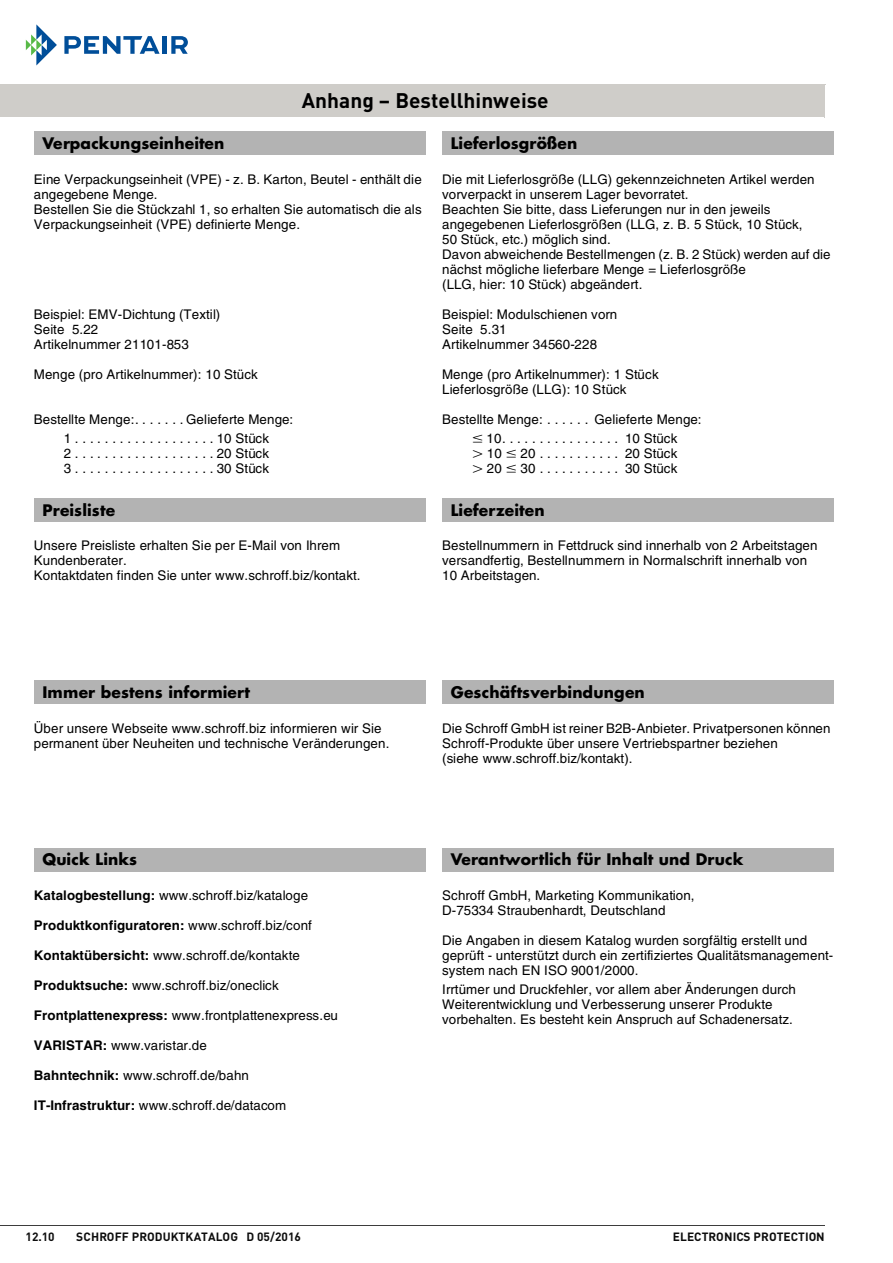
<style>
.page{position:relative;width:893px;height:1263px;background:#fff}
.page>*{position:absolute;margin:0;border:0;box-sizing:border-box;transform-origin:0 0}
.t1{font:700 20.85px "DIN Pro";color:#000}
.t2{font:700 15.45px "Futura";letter-spacing:.01em;color:#000}
.t3{font:13.35px/15px "Helvetica";letter-spacing:.01em;color:#000}
.t4{font:700 13.35px "Helvetica";letter-spacing:.01em;color:#000}
.t5{font:700 11.85px "DIN Pro";color:#0d0d0d}
.s1{font-weight:700}
.s2{font-weight:400}
</style>
<div class="page">
<div style="left:0;top:85px;width:825px;height:32px;background:#cfcdc9"></div>
<hr style="left:0;top:84px;width:825px;height:1px;background:#cfcdc9">
<hr style="left:0;top:1225px;width:825px;height:1px;background:#3d3d3d">
<svg style="left:26px;top:24px;width:31px;height:41px"></svg>
<svg style="left:64px;top:36px;width:96px;height:18px"></svg>
<div style="left:162px;top:36px;width:5px;height:18px;background:#004e99"></div>
<svg style="left:171px;top:36px;width:17px;height:18px"></svg>
<div style="left:34px;top:132px;width:391px;height:23px;background:#b3b3b3"></div>
<div style="left:34px;top:498px;width:391px;height:24px;background:#b3b3b3"></div>
<div style="left:34px;top:681px;width:391px;height:23px;background:#b3b3b3"></div>
<div style="left:34px;top:848px;width:391px;height:23px;background:#b3b3b3"></div>
<div style="left:442px;top:132px;width:391px;height:23px;background:#b3b3b3"></div>
<div style="left:442px;top:498px;width:391px;height:24px;background:#b3b3b3"></div>
<div style="left:442px;top:681px;width:391px;height:23px;background:#b3b3b3"></div>
<div style="left:442px;top:848px;width:391px;height:23px;background:#b3b3b3"></div>
<p class="t2" style="left:42px;top:136px;width:183px">Verpackungseinheiten</p>
<h1 class="t1" style="left:302px;top:86px;width:248px">Anhang – Bestellhinweise</h1>
<p class="t2" style="left:451px;top:136px;width:128px">Lieferlosgrößen</p>
<p class="t3" style="left:34px;top:173px;width:389px">Eine Verpackungseinheit (VPE) - z. B. Karton, Beutel - enthält die angegebene Menge.<br>Bestellen Sie die Stückzahl 1, so erhalten Sie automatisch die als Verpackungseinheit (VPE) definierte Menge.</p>
<p class="t3" style="left:34px;top:308px;width:188px">Beispiel: EMV-Dichtung (Textil)<br>Seite 5.22<br>Artikelnummer 21101-853</p>
<p class="t3" style="left:34px;top:368px;width:226px">Menge (pro Artikelnummer): 10 Stück</p>
<p class="t3" style="left:34px;top:410px;width:261px;line-height:19.5px;text-align:center">Bestellte Menge:. . . . . . . Gelieferte Menge:<br>1 . . . . . . . . . . . . . . . . . . . 10 Stück</p>
<p class="t3" style="left:64px;top:447px;width:207px">2 . . . . . . . . . . . . . . . . . . . 20 Stück<br>3 . . . . . . . . . . . . . . . . . . . 30 Stück</p>
<p class="t2" style="left:42px;top:503px;width:74px">Preisliste</p>
<p class="t3" style="left:34px;top:539px;width:328px">Unsere Preisliste erhalten Sie per E-Mail von Ihrem<br>Kundenberater.<br>Kontaktdaten finden Sie unter www.schroff.biz/kontakt.</p>
<p class="t3" style="left:442px;top:173px;width:390px">Die mit Lieferlosgröße (LLG) gekennzeichneten Artikel werden vorverpackt in unserem Lager bevorratet.<br>Beachten Sie bitte, dass Lieferungen nur in den jeweils angegebenen Lieferlosgrößen (LLG, z. B. 5 Stück, 10 Stück,<br>50 Stück, etc.) möglich sind.<br>Davon abweichende Bestellmengen (z. B. 2 Stück) werden auf die nächst mögliche lieferbare Menge = Lieferlosgröße<br>(LLG, hier: 10 Stück) abgeändert.</p>
<p class="t3" style="left:442px;top:308px;width:177px">Beispiel: Modulschienen vorn<br>Seite 5.31<br>Artikelnummer 34560-228</p>
<p class="t3" style="left:442px;top:368px;width:218px">Menge (pro Artikelnummer): 1 Stück<br>Lieferlosgröße (LLG): 10 Stück</p>
<p class="t3" style="left:442px;top:413px;width:261px">Bestellte Menge: . . . . . . Gelieferte Menge:</p>
<p class="t3" style="left:486px;top:432px;width:192px">10. . . . . . . . . . . . . . . . 10 Stück<br>10</p>
<p class="t3" style="left:521px;top:447px;width:158px">20 . . . . . . . . . . . 20 Stück</p>
<p class="t3" style="left:487px;top:462px;width:16px">20</p>
<p class="t3" style="left:521px;top:462px;width:158px">30 . . . . . . . . . . . 30 Stück</p>
<p class="t2" style="left:451px;top:503px;width:95px">Lieferzeiten</p>
<p class="t3" style="left:442px;top:539px;width:377px">Bestellnummern in Fettdruck sind innerhalb von 2 Arbeitstagen versandfertig, Bestellnummern in Normalschrift innerhalb von<br>10 Arbeitstagen.</p>
<p class="t2" style="left:42px;top:685px;width:209px">Immer bestens informiert</p>
<p class="t2" style="left:451px;top:685px;width:195px">Geschäftsverbindungen</p>
<p class="t3" style="left:34px;top:721px;width:357px">Über unsere Webseite www.schroff.biz informieren wir Sie permanent über Neuheiten und technische Veränderungen.</p>
<p class="t3" style="left:442px;top:721px;width:390px">Die Schroff GmbH ist reiner B2B-Anbieter. Privatpersonen können<br>Schroff-Produkte über unsere Vertriebspartner beziehen<br>(siehe www.schroff.biz/kontakt).</p>
<p class="t2" style="left:42px;top:852px;width:96px">Quick Links</p>
<p class="t2" style="left:451px;top:852px;width:294px">Verantwortlich für Inhalt und Druck</p>
<p class="t3" style="left:34px;top:889px;width:276px"><span class="s1">Katalogbestellung:</span> www.schroff.biz/kataloge</p>
<p class="t4" style="left:34px;top:920px;width:280px">Produktkonfiguratoren: <span class="s2">www.schroff.biz/conf</span></p>
<p class="t3" style="left:34px;top:949px;width:267px"><span class="s1">Kontaktübersicht:</span> www.schroff.de/kontakte</p>
<p class="t3" style="left:34px;top:979px;width:246px"><span class="s1">Produktsuche:</span> www.schroff.biz/oneclick</p>
<p class="t3" style="left:34px;top:1009px;width:306px"><span class="s1">Frontplattenexpress:</span> www.frontplattenexpress.eu</p>
<p class="t3" style="left:34px;top:1039px;width:175px"><span class="s1">VARISTAR:</span> www.varistar.de</p>
<p class="t3" style="left:34px;top:1069px;width:217px"><span class="s1">Bahntechnik:</span> www.schroff.de/bahn</p>
<p class="t3" style="left:34px;top:1099px;width:254px"><span class="s1">IT-Infrastruktur:</span> www.schroff.de/datacom</p>
<p class="t3" style="left:442px;top:889px;width:254px">Schroff GmbH, Marketing Kommunikation,<br>D-75334 Straubenhardt, Deutschland</p>
<p class="t3" style="left:442px;top:934px;width:393px">Die Angaben in diesem Katalog wurden sorgfältig erstellt und geprüft - unterstützt durch ein zertifiziertes Qualitätsmanagement&shy;system nach EN ISO 9001/2000.</p>
<p class="t3" style="left:442px;top:983px;width:355px">Irrtümer und Druckfehler, vor allem aber Änderungen durch<br>Weiterentwicklung und Verbesserung unserer Produkte vorbehalten. Es besteht kein Anspruch auf Schadenersatz.</p>
<p class="t5" style="left:26px;top:1229px;width:31px">12.10</p>
<p class="t5" style="left:76px;top:1229px;width:226px">SCHROFF PRODUKTKATALOG D 05/2016</p>
<p class="t5" style="left:673px;top:1229px;width:153px">ELECTRONICS PROTECTION</p>
</div>
